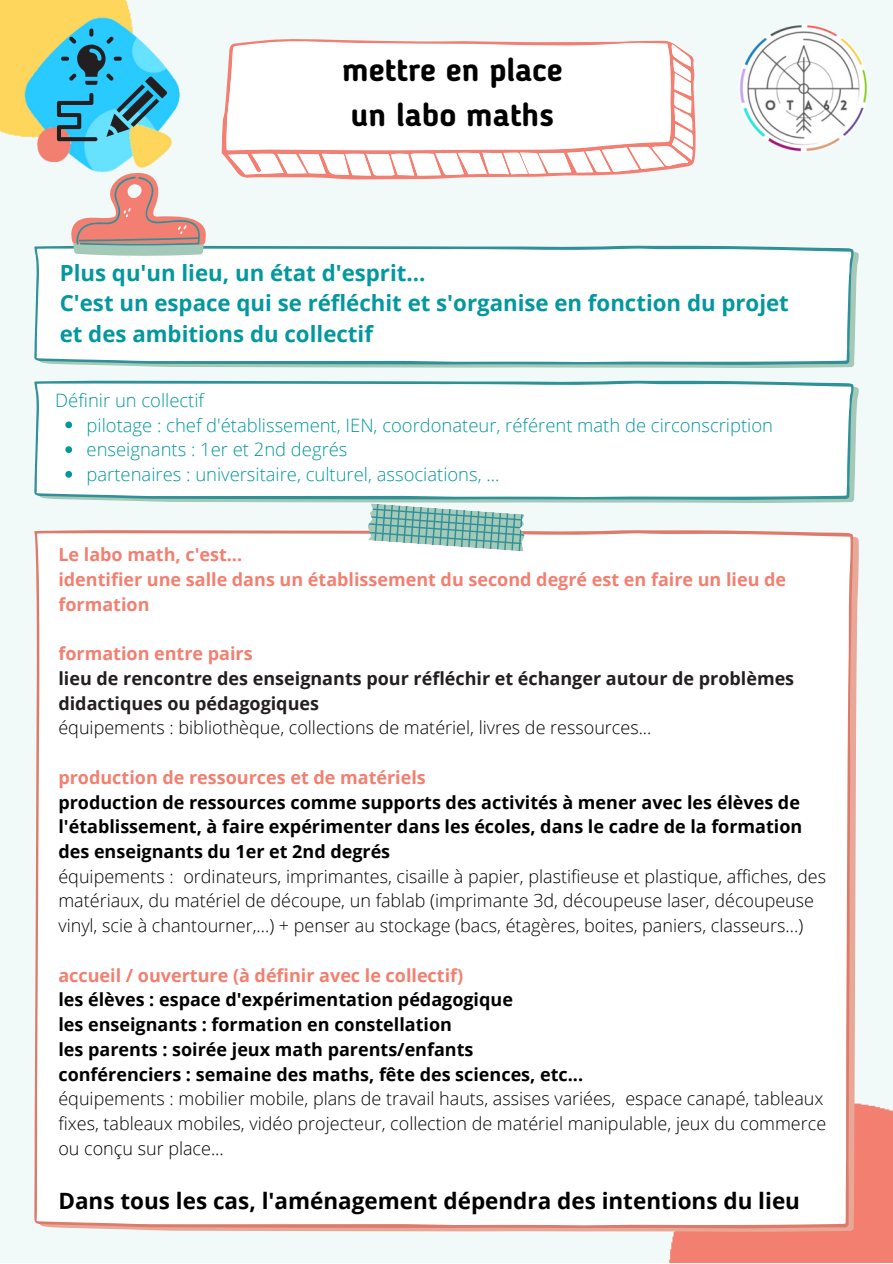
<style>
.page{position:relative;width:893px;height:1264px;background:#fff}
.page>*{position:absolute;margin:0;border:0;box-sizing:border-box;transform-origin:0 0}
.t1{font:700 32.55px "Blogger Sans";color:#000}
.t2{font:700 22.5px "Open Sans";color:#000}
.t3{font:700 22.2px/30.3px "Open Sans";color:#03989e}
.t4{font:300 18.45px "Open Sans";color:#03989e}
.t5{font:300 18px/24.8px "Open Sans";color:#000}
.t6{font:700 18px/24.8px "Open Sans";color:#000}
.t7{font:700 18px/24.8px "Open Sans";color:#f27f70}
.t8{font:700 18px/24.8px "Open Sans";color:#231f20}
</style>
<div class="page">
<div style="left:0;top:0;width:892px;height:1262px;background:#f2faf9"></div>
<div style="left:0;top:0;width:131px;height:136px;background:#fdd65b"></div>
<img style="left:662px;top:1103px;width:230px;height:159px">
<img style="left:18px;top:16px;width:162px;height:156px">
<img style="left:739px;top:25px;width:128px;height:127px">
<svg style="left:225px;top:39px;width:470px;height:141px;fill:#fff"></svg>
<svg style="left:101px;top:250px;width:757px;height:118px;fill:#a5c9b8"></svg>
<svg style="left:34px;top:246px;width:819px;height:119px;fill:#fff"></svg>
<svg style="left:70px;top:172px;width:136px;height:84px"></svg>
<div style="left:34px;top:530px;width:819px;height:698px;background:#fff"></div>
<svg style="left:366px;top:503px;width:160px;height:48px"></svg>
<svg style="left:57px;top:28px;width:110px;height:113px;background:#49aec8"></svg>
<svg style="left:101px;top:385px;width:757px;height:118px;fill:#a5c9b8"></svg>
<svg style="left:34px;top:381px;width:819px;height:119px;fill:#fff"></svg>
<svg style="left:65px;top:421px;width:7px;height:7px"></svg>
<svg style="left:65px;top:446px;width:7px;height:7px"></svg>
<svg style="left:65px;top:471px;width:7px;height:6px"></svg>
<p class="t1" style="left:342px;top:56px;width:222px">mettre en place</p>
<p class="t1" style="left:350px;top:101px;width:205px">un labo maths</p>
<p class="t3" style="left:60px;top:257px;width:367px">Plus qu'un lieu, un état d'esprit...</p>
<p class="t3" style="left:60px;top:287px;width:730px">C'est un espace qui se réfléchit et s'organise en fonction du projet et des ambitions du collectif</p>
<p class="t4" style="left:55px;top:387px;width:150px">Définir un collectif</p>
<p class="t4" style="left:87px;top:412px;width:688px">pilotage : chef d'établissement, IEN, coordonateur, référent math de circonscription</p>
<p class="t4" style="left:87px;top:436px;width:262px">enseignants : 1er et 2nd degrés</p>
<p class="t4" style="left:87px;top:461px;width:414px">partenaires : universitaire, culturel, associations, ...</p>
<p class="t7" style="left:58px;top:541px;width:185px">Le labo math, c'est...</p>
<p class="t7" style="left:58px;top:566px;width:729px">identifier une salle dans un établissement du second degré est en faire un lieu de formation</p>
<p class="t7" style="left:58px;top:640px;width:196px">formation entre pairs</p>
<p class="t8" style="left:58px;top:665px;width:737px">lieu de rencontre des enseignants pour réfléchir et échanger autour de problèmes didactiques ou pédagogiques</p>
<p class="t5" style="left:58px;top:715px;width:594px">équipements : bibliothèque, collections de matériel, livres de ressources...</p>
<p class="t7" style="left:58px;top:764px;width:369px">production de ressources et de matériels</p>
<p class="t6" style="left:58px;top:789px;width:745px">production de ressources comme supports des activités à mener avec les élèves de l'établissement, à faire expérimenter dans les écoles, dans le cadre de la formation des enseignants du 1er et 2nd degrés</p>
<p class="t5" style="left:58px;top:863px;width:769px">équipements : ordinateurs, imprimantes, cisaille à papier, plastifieuse et plastique, affiches, des matériaux, du matériel de découpe, un fablab (imprimante 3d, découpeuse laser, découpeuse vinyl, scie à chantourner,...) + penser au stockage (bacs, étagères, boites, paniers, classeurs...)</p>
<p class="t7" style="left:58px;top:962px;width:406px">accueil / ouverture (à définir avec le collectif)</p>
<p class="t6" style="left:58px;top:987px;width:456px">les élèves : espace d'expérimentation pédagogique</p>
<p class="t6" style="left:58px;top:1011px;width:395px">les enseignants : formation en constellation</p>
<p class="t6" style="left:58px;top:1036px;width:416px">les parents : soirée jeux math parents/enfants</p>
<p class="t6" style="left:58px;top:1061px;width:526px">conférenciers : semaine des maths, fête des sciences, etc...</p>
<p class="t5" style="left:58px;top:1085px;width:769px">équipements : mobilier mobile, plans de travail hauts, assises variées, espace canapé, tableaux fixes, tableaux mobiles, vidéo projecteur, collection de matériel manipulable, jeux du commerce ou conçu sur place...</p>
<p class="t2" style="left:58px;top:1184px;width:743px">Dans tous les cas, l'aménagement dépendra des intentions du lieu</p>
</div>
